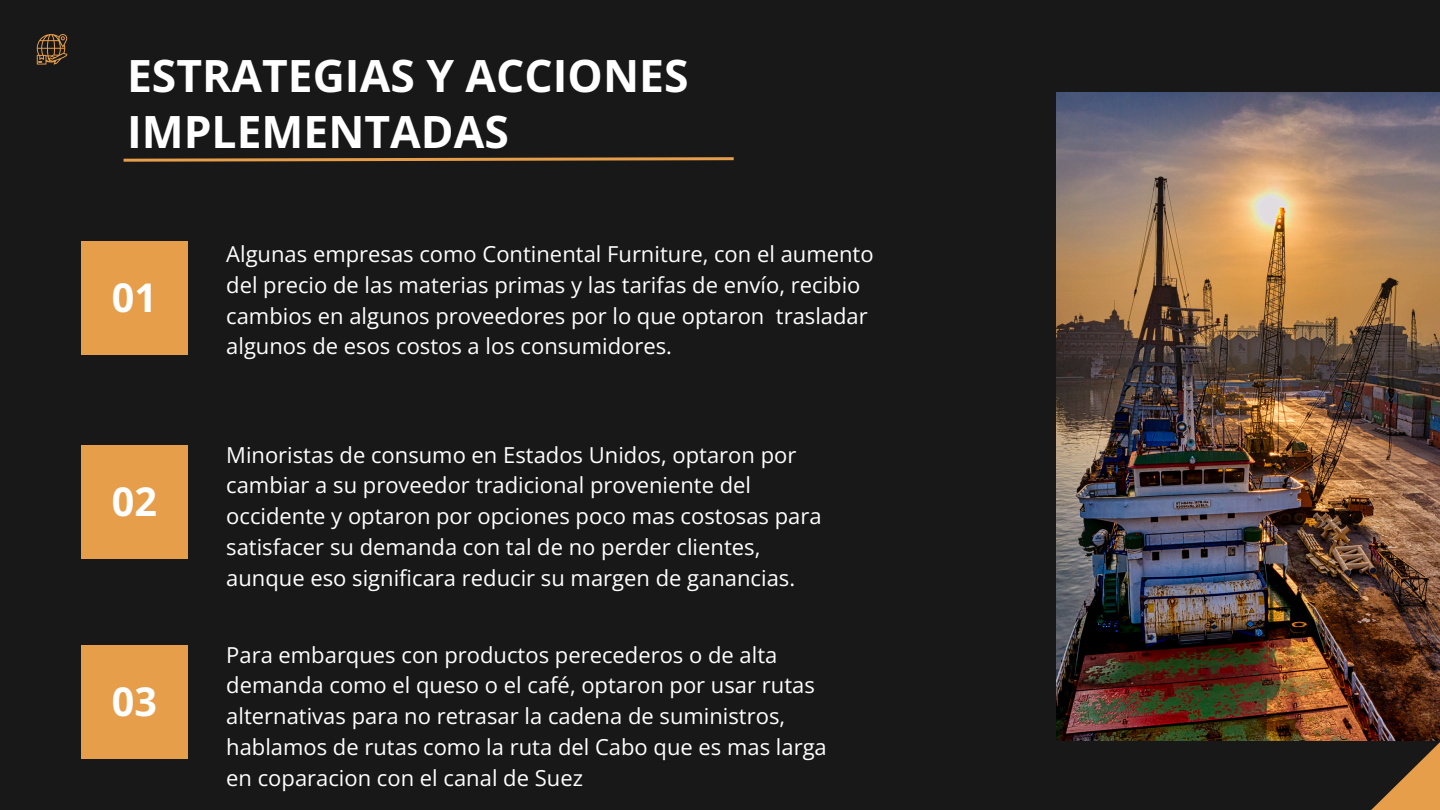
<style>
.page{position:relative;width:1440px;height:810px;background:#191818}
.page>*{position:absolute;margin:0;border:0;box-sizing:border-box;transform-origin:0 0}
.t1{font:700 44.4px/56.2px "Open Sans";color:#fff}
.t2{font:700 39.5px "Open Sans";color:#fff}
.t3{font:22px/30.8px "Open Sans";color:#fff}
</style>
<div class="page">
<svg style="left:37px;top:34px;width:30px;height:31px"></svg>
<img style="left:1057px;top:93px;width:383px;height:648px">
<svg style="left:1371px;top:742px;width:69px;height:68px"></svg>
<svg style="left:123px;top:157px;width:611px;height:5px"></svg>
<div style="left:81px;top:241px;width:107px;height:114px;background:#e69e4a"></div>
<div style="left:81px;top:445px;width:107px;height:114px;background:#e69e4a"></div>
<div style="left:81px;top:645px;width:107px;height:114px;background:#e69e4a"></div>
<p class="t1" style="left:127px;top:47px;width:563px">ESTRATEGIAS Y ACCIONES<br>IMPLEMENTADAS</p>
<h1 class="t2" style="left:112px;top:270px;width:47px">01</h1>
<p class="t2" style="left:112px;top:474px;width:47px">02</p>
<p class="t2" style="left:112px;top:674px;width:47px">03</p>
<p class="t3" style="left:226px;top:238px;width:649px">Algunas empresas como Continental Furniture, con el aumento del precio de las materias primas y las tarifas de envío, recibio cambios en algunos proveedores por lo que optaron trasladar algunos de esos costos a los consumidores.</p>
<p class="t3" style="left:226px;top:439px;width:597px">Minoristas de consumo en Estados Unidos, optaron por cambiar a su proveedor tradicional proveniente del occidente y optaron por opciones poco mas costosas para satisfacer su demanda con tal de no perder clientes, aunque eso significara reducir su margen de ganancias.</p>
<p class="t3" style="left:226px;top:639px;width:602px">Para embarques con productos perecederos o de alta demanda como el queso o el café, optaron por usar rutas alternativas para no retrasar la cadena de suministros, hablamos de rutas como la ruta del Cabo que es mas larga en coparacion con el canal de Suez</p>
</div>
